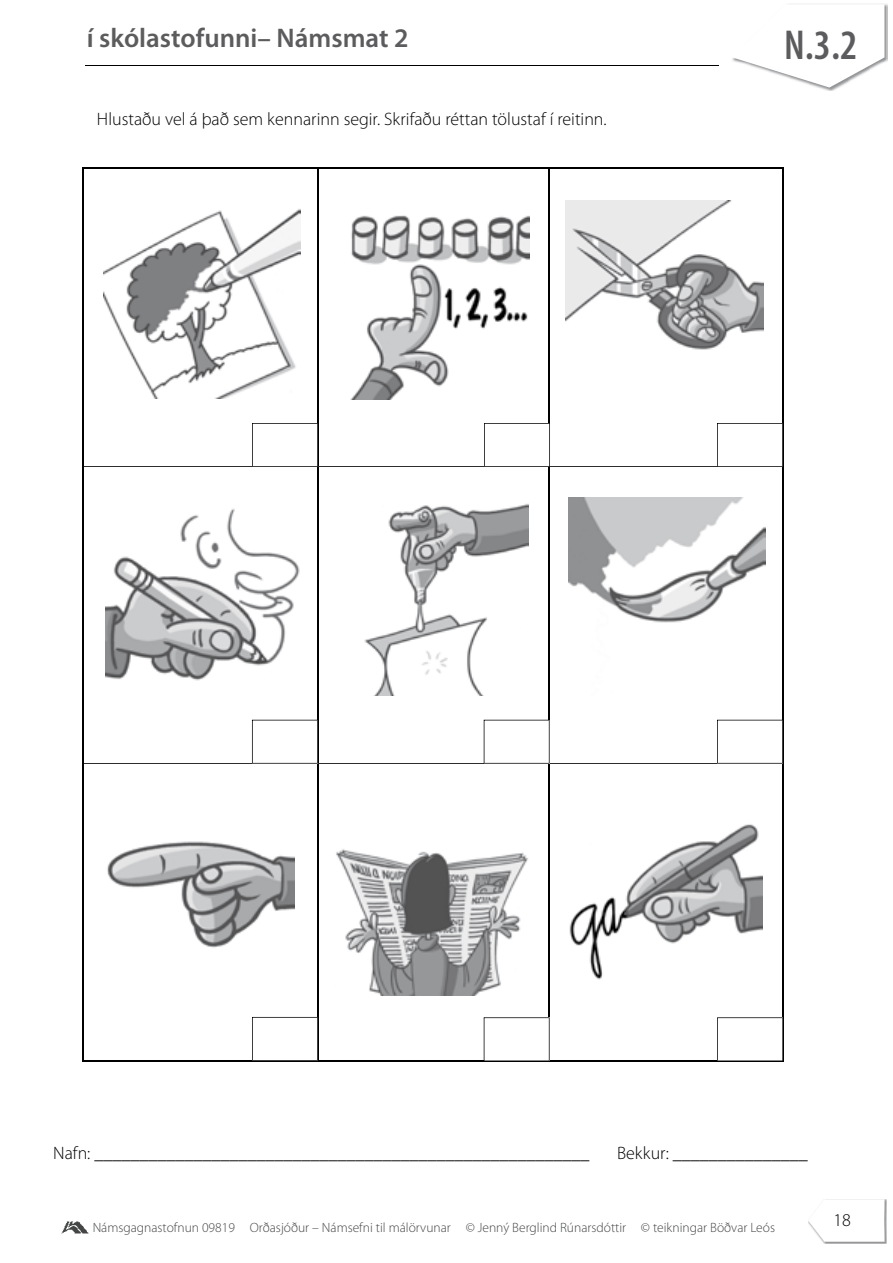
<style>
.page{position:relative;width:893px;height:1263px;background:#fff}
.page>*{position:absolute;margin:0;border:0;box-sizing:border-box;transform-origin:0 0}
.t1{font:600 condensed 42px "Myriad Pro";color:#5c5c5e}
.t2{font:600 27px "Myriad Pro";color:#5c5c5e}
.t3{font:300 18px "Myriad Pro";color:#000}
.t4{font:300 13.5px "Myriad Pro";color:#444545}
</style>
<div class="page">
<img style="left:820px;top:4px;width:68px;height:87px">
<svg style="left:732px;top:4px;width:152px;height:84px"></svg>
<img style="left:61px;top:1221px;width:28px;height:13px">
<img style="left:823px;top:1199px;width:64px;height:44px">
<svg style="left:808px;top:1199px;width:76px;height:43px"></svg>
<hr style="left:85px;top:65px;width:634px;height:1px;background:#000">
<hr style="left:82px;top:167px;width:236px;height:2px;background:#000">
<hr style="left:82px;top:169px;width:2px;height:298px;background:#000">
<hr style="left:318px;top:167px;width:231px;height:2px;background:#000">
<hr style="left:317px;top:169px;width:1px;height:297px;background:#000">
<hr style="left:549px;top:167px;width:235px;height:2px;background:#000">
<hr style="left:549px;top:169px;width:1px;height:297px;background:#000">
<hr style="left:782px;top:169px;width:2px;height:298px;background:#000">
<hr style="left:82px;top:467px;width:2px;height:297px;background:#000">
<hr style="left:317px;top:467px;width:1px;height:296px;background:#000">
<hr style="left:549px;top:467px;width:1px;height:296px;background:#000">
<hr style="left:782px;top:467px;width:2px;height:297px;background:#000">
<hr style="left:82px;top:764px;width:2px;height:296px;background:#000">
<hr style="left:317px;top:764px;width:1px;height:296px;background:#000">
<hr style="left:549px;top:764px;width:1px;height:296px;background:#000">
<hr style="left:782px;top:764px;width:2px;height:296px;background:#000">
<hr style="left:82px;top:1060px;width:236px;height:1px;background:#000">
<hr style="left:318px;top:1060px;width:231px;height:1px;background:#000">
<hr style="left:549px;top:1060px;width:235px;height:1px;background:#000">
<hr style="left:84px;top:466px;width:234px;height:1px;background:#2d2d2d">
<hr style="left:318px;top:466px;width:231px;height:1px;background:#2d2d2d">
<hr style="left:549px;top:466px;width:233px;height:1px;background:#2d2d2d">
<hr style="left:84px;top:763px;width:234px;height:1px;background:#2d2d2d">
<hr style="left:318px;top:763px;width:231px;height:1px;background:#2d2d2d">
<hr style="left:549px;top:763px;width:233px;height:1px;background:#2d2d2d">
<svg style="left:252px;top:423px;width:66px;height:44px"></svg>
<svg style="left:484px;top:423px;width:66px;height:44px"></svg>
<svg style="left:717px;top:423px;width:66px;height:44px"></svg>
<svg style="left:252px;top:720px;width:66px;height:44px"></svg>
<svg style="left:484px;top:720px;width:66px;height:44px"></svg>
<svg style="left:717px;top:720px;width:66px;height:44px"></svg>
<svg style="left:252px;top:1017px;width:66px;height:44px"></svg>
<svg style="left:484px;top:1017px;width:66px;height:44px"></svg>
<svg style="left:717px;top:1017px;width:66px;height:44px"></svg>
<img style="left:107px;top:841px;width:188px;height:107px">
<img style="left:569px;top:824px;width:193px;height:156px">
<img style="left:336px;top:849px;width:192px;height:147px">
<img style="left:364px;top:503px;width:164px;height:192px">
<img style="left:568px;top:497px;width:198px;height:126px">
<img style="left:105px;top:508px;width:195px;height:173px">
<img style="left:350px;top:215px;width:179px;height:184px">
<img style="left:103px;top:209px;width:198px;height:190px">
<img style="left:565px;top:201px;width:198px;height:149px">
<h2 class="t2" style="left:87px;top:20px;width:323px">í skólastofunni– Námsmat 2</h2>
<h1 class="t1" style="left:784px;top:19px;width:75px">N.3.2</h1>
<p class="t3" style="left:97px;top:108px;width:511px">Hlustaðu vel á það sem kennarinn segir. Skrifaðu réttan tölustaf í reitinn.</p>
<p class="t3" style="left:53px;top:1142px;width:538px">Nafn: _______________________________________________________</p>
<p class="t3" style="left:617px;top:1142px;width:192px">Bekkur: _______________</p>
<p class="t4" style="left:93px;top:1219px;width:684px">Námsgagnastofnun 09819 Orðasjóður – Námsefni til málörvunar © Jenný Berglind Rúnarsdóttir © teikningar Böðvar Leós</p>
<p class="t3" style="left:833px;top:1209px;width:19px">18</p>
</div>
